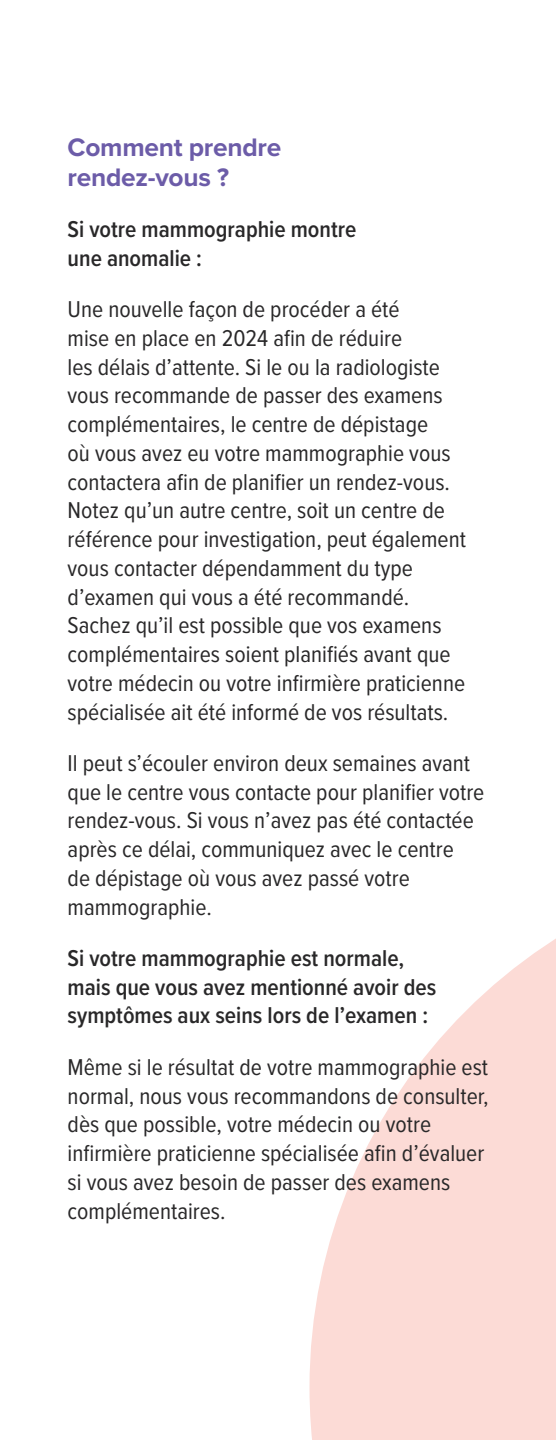
<style>
.page{position:relative;width:556px;height:1440px;background:#fff}
.page>*{position:absolute;margin:0;border:0;box-sizing:border-box;transform-origin:0 0}
.t1{font:700 26.25px/30px "Proxima Nova";letter-spacing:-.01em;color:#6c5ca8}
.t2{font:23.75px/28.8px "Proxima Nova Cond";color:#292829}
.t3{font:600 23.75px/28.8px "Proxima Nova Cond";color:#292829}
</style>
<div class="page">
<svg style="left:309px;top:939px;width:246px;height:501px;fill:#fcdbd6"></svg>
<p class="t1" style="left:68px;top:131px;width:215px">Comment prendre rendez-vous ?</p>
<p class="t3" style="left:68px;top:214px;width:290px">Si votre mammographie montre une anomalie :</p>
<p class="t2" style="left:68px;top:294px;width:399px">Une nouvelle façon de procéder a été<br>mise en place en 2024 afin de réduire<br>les délais d’attente. Si le ou la radiologiste vous recommande de passer des examens complémentaires, le centre de dépistage<br>où vous avez eu votre mammographie vous contactera afin de planifier un rendez-vous.<br>Notez qu’un autre centre, soit un centre de référence pour investigation, peut également vous contacter dépendamment du type d’examen qui vous a été recommandé.<br>Sachez qu’il est possible que vos examens complémentaires soient planifiés avant que votre médecin ou votre infirmière praticienne spécialisée ait été informé de vos résultats.</p>
<p class="t2" style="left:68px;top:748px;width:418px">Il peut s’écouler environ deux semaines avant que le centre vous contacte pour planifier votre rendez-vous. Si vous n’avez pas été contactée après ce délai, communiquez avec le centre<br>de dépistage où vous avez passé votre mammographie.</p>
<p class="t3" style="left:68px;top:943px;width:370px">Si votre mammographie est normale, mais que vous avez mentionné avoir des symptômes aux seins lors de l’examen :</p>
<p class="t2" style="left:68px;top:1051px;width:422px">Même si le résultat de votre mammographie est normal, nous vous recommandons de consulter, dès que possible, votre médecin ou votre infirmière praticienne spécialisée afin d’évaluer si vous avez besoin de passer des examens complémentaires.</p>
</div>
